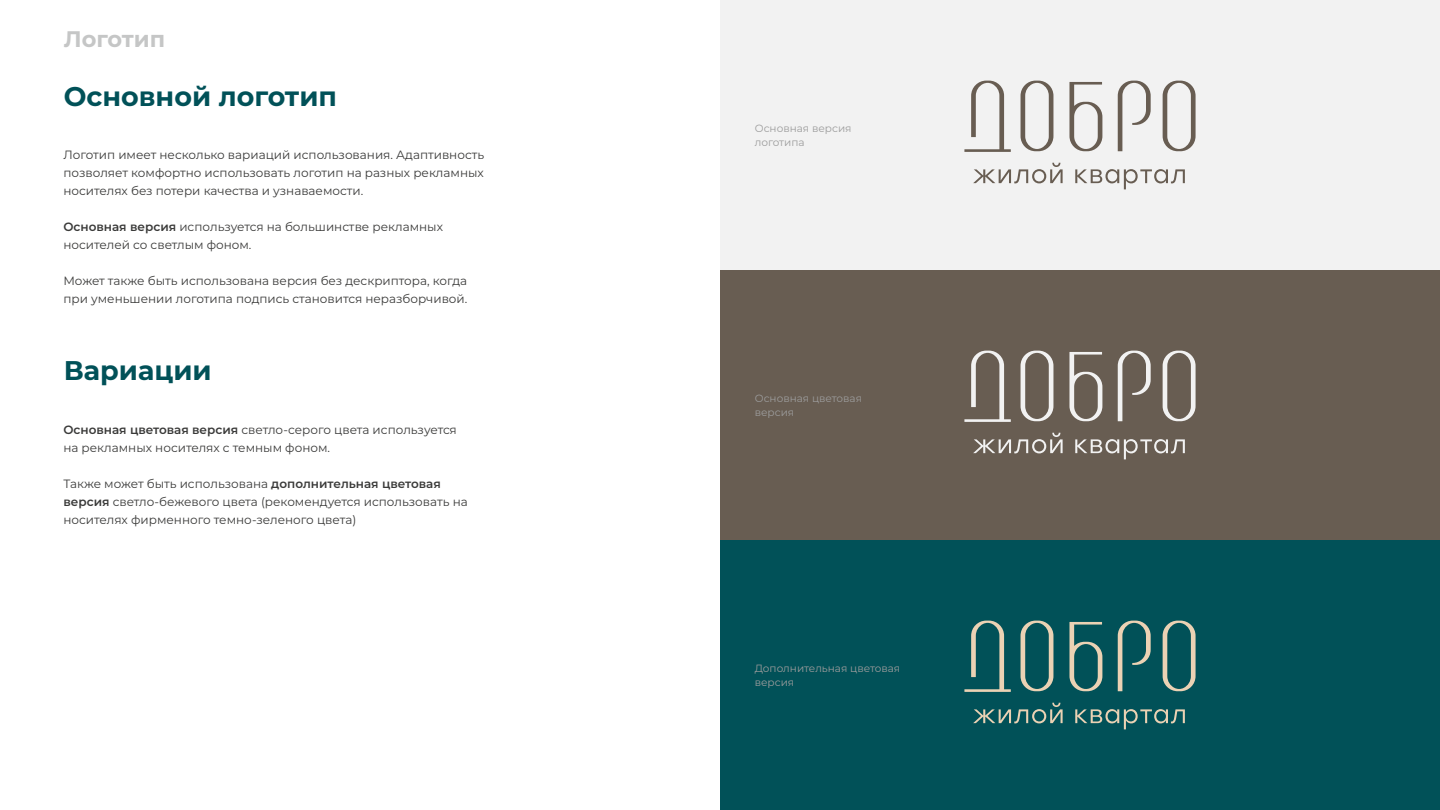
<style>
.page{position:relative;width:1440px;height:810px;background:#fff}
.page>*{position:absolute;margin:0;border:0;box-sizing:border-box;transform-origin:0 0}
.t1{font:700 27px "Montserrat";color:#015158}
.t2{font:700 22.5px "Montserrat";color:#c5c6c6}
.t3{font:12px/18px "Montserrat";color:#3a3a39}
.t4{font:10.5px/13.5px "Montserrat";color:#9c9c9c}
.s1{font-weight:600}
</style>
<div class="page">
<div style="left:720px;top:0;width:720px;height:270px;background:#f2f2f2"></div>
<div style="left:720px;top:270px;width:720px;height:270px;background:#685d52"></div>
<div style="left:720px;top:540px;width:720px;height:270px;background:#015158"></div>
<svg style="left:1021px;top:81px;width:32px;height:70px"></svg>
<svg style="left:1163px;top:81px;width:33px;height:70px"></svg>
<svg style="left:964px;top:81px;width:47px;height:71px"></svg>
<svg style="left:1118px;top:81px;width:33px;height:70px"></svg>
<svg style="left:1069px;top:82px;width:33px;height:69px"></svg>
<svg style="left:973px;top:163px;width:90px;height:20px"></svg>
<svg style="left:1075px;top:169px;width:110px;height:20px"></svg>
<svg style="left:1021px;top:351px;width:32px;height:70px"></svg>
<svg style="left:1163px;top:351px;width:33px;height:70px"></svg>
<svg style="left:964px;top:351px;width:47px;height:71px"></svg>
<svg style="left:1118px;top:351px;width:33px;height:70px"></svg>
<svg style="left:1069px;top:352px;width:33px;height:69px"></svg>
<svg style="left:973px;top:433px;width:90px;height:20px"></svg>
<svg style="left:1075px;top:439px;width:110px;height:20px"></svg>
<svg style="left:1021px;top:621px;width:32px;height:70px"></svg>
<svg style="left:1163px;top:621px;width:33px;height:70px"></svg>
<svg style="left:964px;top:621px;width:47px;height:71px"></svg>
<svg style="left:1118px;top:621px;width:33px;height:70px"></svg>
<svg style="left:1069px;top:622px;width:33px;height:69px"></svg>
<svg style="left:973px;top:703px;width:90px;height:20px"></svg>
<svg style="left:1075px;top:709px;width:110px;height:20px"></svg>
<h2 class="t2" style="left:64px;top:23px;width:103px">Логотип</h2>
<h1 class="t1" style="left:64px;top:76px;width:275px">Основной логотип</h1>
<p class="t3" style="left:63px;top:146px;width:422px;text-align:justify">Логотип имеет несколько вариаций использования. Адаптивность позволяет комфортно использовать логотип на разных рекламных носителях без потери качества и узнаваемости.</p>
<p class="t3" style="left:63px;top:218px;width:381px"><span class="s1">Основная версия</span> используется на большинстве рекламных носителей со светлым фоном.</p>
<p class="t3" style="left:63px;top:272px;width:406px">Может также быть использована версия без дескриптора, когда при уменьшении логотипа подпись становится неразборчивой.</p>
<h1 class="t1" style="left:64px;top:351px;width:149px">Вариации</h1>
<p class="t3" style="left:63px;top:421px;width:395px"><span class="s1">Основная цветовая версия</span> светло-серого цвета используется на рекламных носителях с темным фоном.</p>
<p class="t3" style="left:63px;top:475px;width:406px">Также может быть использована <span class="s1">дополнительная цветовая версия</span> светло-бежевого цвета (рекомендуется использовать на носителях фирменного темно-зеленого цвета)</p>
<p class="t4" style="left:755px;top:121px;width:98px">Основная версия логотипа</p>
<p class="t4" style="left:755px;top:391px;width:109px">Основная цветовая версия</p>
<p class="t4" style="left:755px;top:661px;width:147px">Дополнительная цветовая версия</p>
</div>
